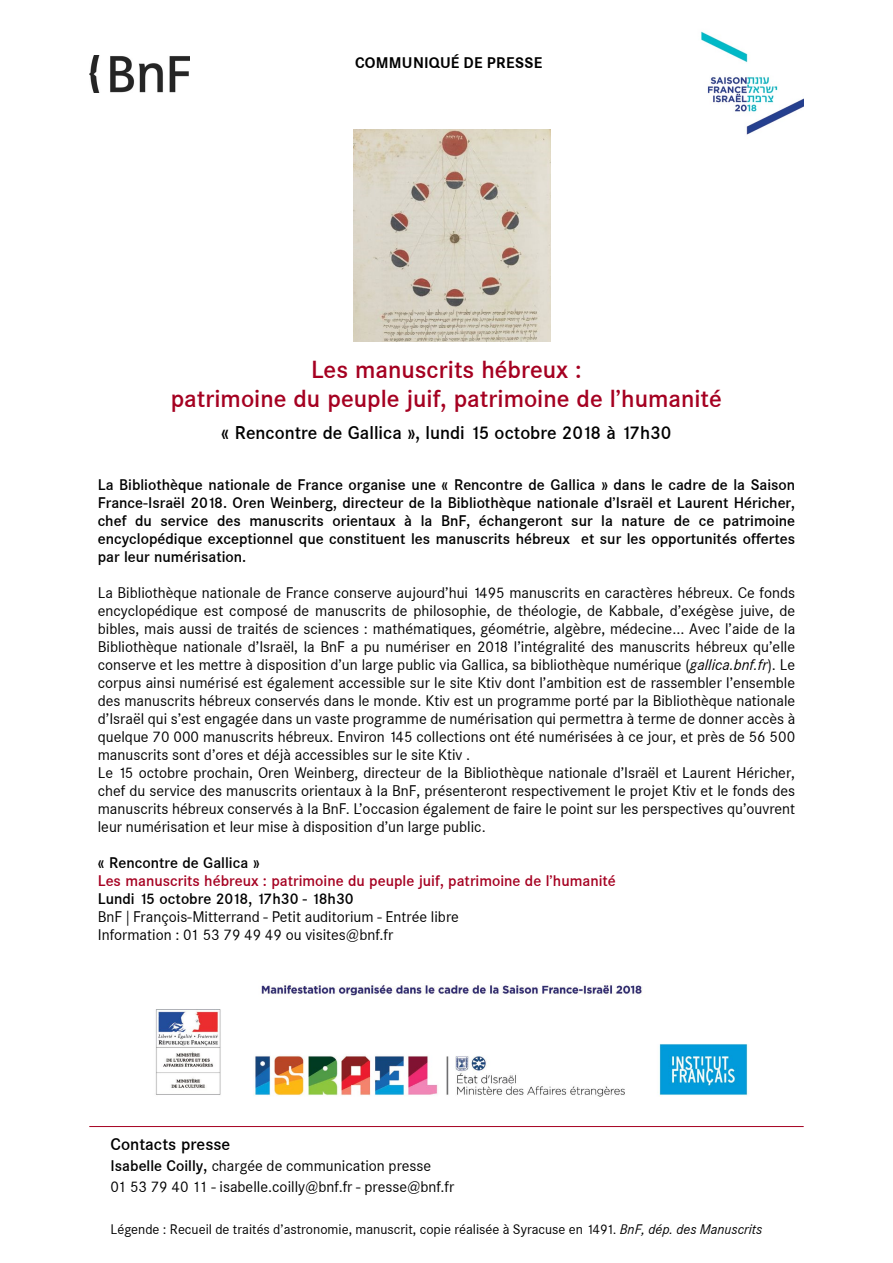
<style>
.page{position:relative;width:893px;height:1263px;background:#fff}
.page>*{position:absolute;margin:0;border:0;box-sizing:border-box;transform-origin:0 0}
.t1{font:500 24px/28.8px "Corporate SBQ";color:#a50021;text-align:center}
.t2{font:500 18px "Corporate SBQ";color:#000}
.t3{font:500 16.5px "Corporate SBQ";color:#000}
.t4{font:15px/18px "Corporate SBQ";color:#000}
.t5{font:500 15px/18px "Corporate SBQ";color:#000;text-align:justify}
.t6{font:500 15px "Corporate SBQ";color:#a50021}
.t7{font:700 15px "Corporate SBQ";letter-spacing:.02em;color:#000}
.t8{font:13.5px "Corporate SBQ";color:#000}
.s1{font-style:italic}
.s2{font-weight:500}
</style>
<div class="page">
<hr style="left:89px;top:1126px;width:715px;height:1px;background:#a50021">
<img style="left:89px;top:55px;width:100px;height:37px">
<img style="left:701px;top:31px;width:103px;height:104px">
<img style="left:353px;top:130px;width:198px;height:211px">
<img style="left:155px;top:980px;width:594px;height:117px">
<p class="t7" style="left:355px;top:54px;width:189px">COMMUNIQUÉ DE PRESSE</p>
<h2 class="t1" style="left:171px;top:355px;width:553px">Les manuscrits hébreux :<br>patrimoine du peuple juif, patrimoine de l’humanité</h2>
<p class="t2" style="left:221px;top:422px;width:452px">« Rencontre de Gallica », lundi 15 octobre 2018 à 17h30</p>
<p class="t5" style="left:98px;top:476px;width:699px">La Bibliothèque nationale de France organise une « Rencontre de Gallica » dans le cadre de la Saison France-Israël 2018. Oren Weinberg, directeur de la Bibliothèque nationale d’Israël et Laurent Héricher, chef du service des manuscrits orientaux à la BnF, échangeront sur la nature de ce patrimoine encyclopédique exceptionnel que constituent les manuscrits hébreux et sur les opportunités offertes par leur numérisation.</p>
<p class="t4" style="left:98px;top:584px;width:699px">La Bibliothèque nationale de France conserve aujourd’hui 1495 manuscrits en caractères hébreux. Ce fonds encyclopédique est composé de manuscrits de philosophie, de théologie, de Kabbale, d’exégèse juive, de bibles, mais aussi de traités de sciences : mathématiques, géométrie, algèbre, médecine... Avec l’aide de la Bibliothèque nationale d’Israël, la BnF a pu numériser en 2018 l’intégralité des manuscrits hébreux qu’elle conserve et les mettre à disposition d’un large public via Gallica, sa bibliothèque numérique (<span class="s1">gallica.bnf.fr</span>). Le corpus ainsi numérisé est également accessible sur le site Ktiv dont l’ambition est de rassembler l’ensemble des manuscrits hébreux conservés dans le monde. Ktiv est un programme porté par la Bibliothèque nationale d’Israël qui s’est engagée dans un vaste programme de numérisation qui permettra à terme de donner accès à quelque 70 000 manuscrits hébreux. Environ 145 collections ont été numérisées à ce jour, et près de 56 500 manuscrits sont d’ores et déjà accessibles sur le site Ktiv .<br>Le 15 octobre prochain, Oren Weinberg, directeur de la Bibliothèque nationale d’Israël et Laurent Héricher, chef du service des manuscrits orientaux à la BnF, présenteront respectivement le projet Ktiv et le fonds des manuscrits hébreux conservés à la BnF. L’occasion également de faire le point sur les perspectives qu’ouvrent leur numérisation et leur mise à disposition d’un large public.</p>
<p class="t5" style="left:98px;top:854px;width:163px">« Rencontre de Gallica »</p>
<p class="t6" style="left:98px;top:872px;width:520px">Les manuscrits hébreux : patrimoine du peuple juif, patrimoine de l’humanité</p>
<p class="t5" style="left:98px;top:890px;width:257px">Lundi 15 octobre 2018, 17h30 - 18h30</p>
<p class="t4" style="left:98px;top:908px;width:363px">BnF | François-Mitterrand - Petit auditorium - Entrée libre<br>Information : 01 53 79 49 49 ou visites@bnf.fr</p>
<p class="t3" style="left:111px;top:1134px;width:121px">Contacts presse</p>
<p class="t4" style="left:111px;top:1155px;width:345px;line-height:21px"><span class="s2">Isabelle Coilly,</span> chargée de communication presse<br>01 53 79 40 11 - isabelle.coilly@bnf.fr - presse@bnf.fr</p>
<p class="t8" style="left:111px;top:1221px;width:653px">Légende : Recueil de traités d’astronomie, manuscrit, copie réalisée à Syracuse en 1491. <span class="s1">BnF, dép. des Manuscrits</span></p>
</div>
